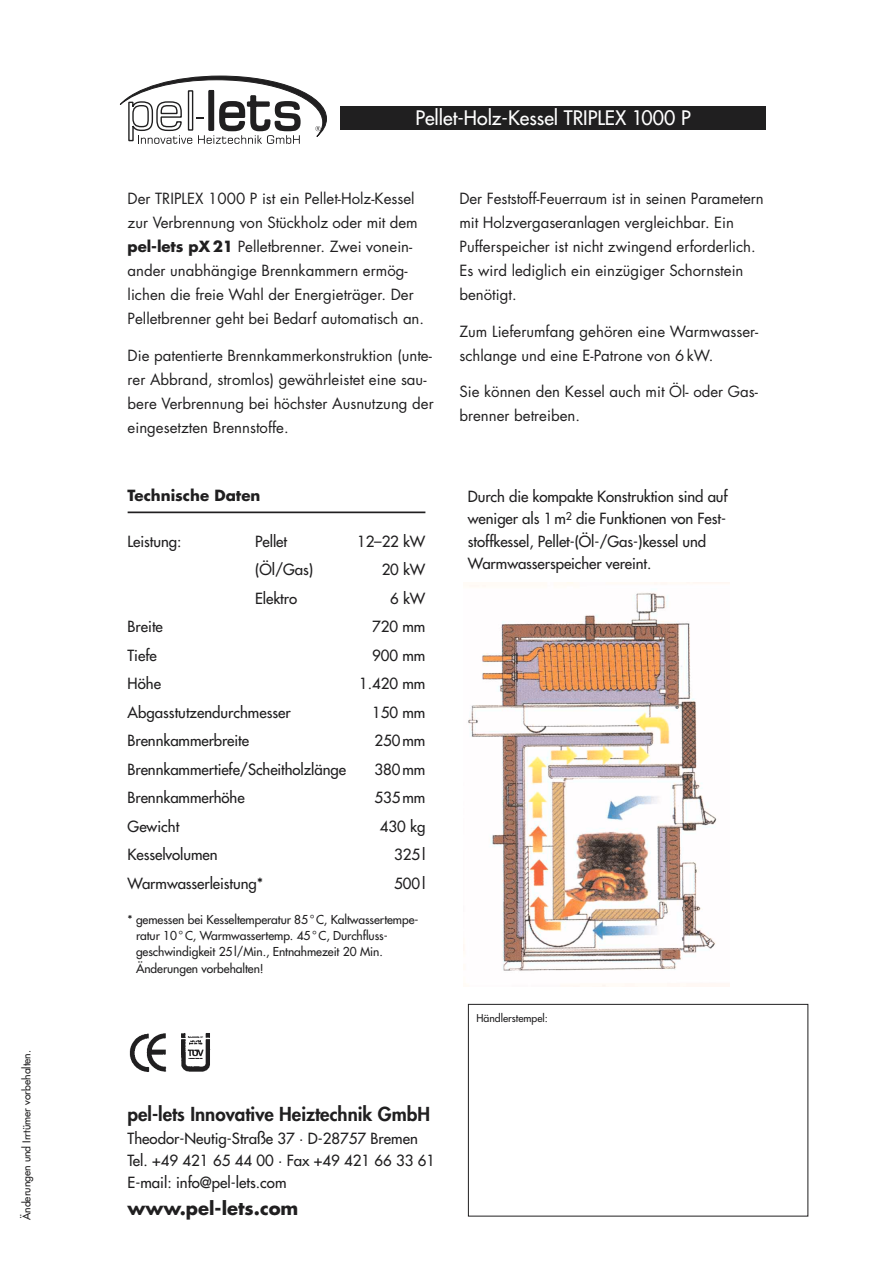
<style>
.page{position:relative;width:893px;height:1263px;background:#fff}
.page>*{position:absolute;margin:0;border:0;box-sizing:border-box;transform-origin:0 0}
.t1{font:19.5px "Futura";color:#fff}
.t2{font:800 18.75px "Futura";color:#201f20}
.t3{font:700 18px "Futura";color:#201f20}
.t4{font:15px/24px "Futura";color:#201f20}
.t5{font:15px/22.5px "Futura";letter-spacing:-.005em;color:#201f20}
.t6{font:700 15px "Futura";color:#201f20}
.t7{font:12px/16.4px "Futura";letter-spacing:-.005em;color:#201f20}
.t8{font:10.5px "Futura";color:#201f20}
.s1{font-weight:700}
</style>
<div class="page">
<div style="left:468px;top:1004px;width:340px;height:213px;border:1px solid #201f20"></div>
<hr style="left:128px;top:512px;width:297px;height:1px;background:#201f20">
<div style="left:340px;top:106px;width:425px;height:24px;background:#201f20"></div>
<img style="left:129px;top:1033px;width:82px;height:39px">
<svg style="left:120px;top:76px;width:207px;height:68px"></svg>
<img style="left:463px;top:583px;width:266px;height:403px">
<p class="t8" style="left:21px;top:1220px;width:172px;rotate:-90deg">Änderungen und Irrtümer vorbehalten.</p>
<h1 class="t1" style="left:415px;top:108px;width:277px">Pellet-Holz-Kessel TRIPLEX 1000 P</h1>
<p class="t4" style="left:128px;top:188px;width:298px">Der TRIPLEX 1000 P ist ein Pellet-Holz-Kessel zur Verbrennung von Stückholz oder mit dem <span class="s1">pel-lets pX 21</span> Pelletbrenner. Zwei vonein&shy;ander unabhängige Brennkammern ermög&shy;lichen die freie Wahl der Energieträger. Der Pelletbrenner geht bei Bedarf automatisch an.</p>
<p class="t4" style="left:128px;top:344px;width:307px">Die patentierte Brennkammerkonstruktion (unte&shy;rer Abbrand, stromlos) gewährleistet eine sau&shy;bere Verbrennung bei höchster Ausnutzung der eingesetzten Brennstoffe.</p>
<p class="t6" style="left:128px;top:489px;width:134px">Technische Daten</p>
<p class="t5" style="left:128px;top:531px;width:55px">Leistung:</p>
<p class="t5" style="left:255px;top:531px;width:33px">Pellet</p>
<p class="t5" style="left:357px;top:531px;width:70px">12–22 kW</p>
<p class="t5" style="left:255px;top:560px;width:59px">(Öl/Gas)</p>
<p class="t5" style="left:381px;top:560px;width:45px">20 kW</p>
<p class="t5" style="left:255px;top:588px;width:43px">Elektro</p>
<p class="t5" style="left:390px;top:588px;width:37px">6 kW</p>
<p class="t5" style="left:128px;top:617px;width:37px">Breite</p>
<p class="t5" style="left:372px;top:617px;width:55px">720 mm</p>
<p class="t5" style="left:128px;top:645px;width:31px">Tiefe</p>
<p class="t5" style="left:372px;top:645px;width:55px">900 mm</p>
<p class="t5" style="left:128px;top:674px;width:35px">Höhe</p>
<p class="t5" style="left:359px;top:674px;width:68px">1.420 mm</p>
<p class="t5" style="left:128px;top:702px;width:165px">Abgasstutzendurchmesser</p>
<p class="t5" style="left:372px;top:702px;width:55px">150 mm</p>
<p class="t5" style="left:128px;top:731px;width:123px">Brennkammerbreite</p>
<p class="t5" style="left:374px;top:731px;width:52px">250mm</p>
<p class="t5" style="left:128px;top:759px;width:220px">Brennkammertiefe/Scheitholzlänge</p>
<p class="t5" style="left:374px;top:759px;width:52px">380mm</p>
<p class="t5" style="left:128px;top:788px;width:119px">Brennkammerhöhe</p>
<p class="t5" style="left:374px;top:788px;width:52px">535mm</p>
<p class="t5" style="left:128px;top:816px;width:53px">Gewicht</p>
<p class="t5" style="left:380px;top:816px;width:47px">430 kg</p>
<p class="t5" style="left:128px;top:845px;width:91px">Kesselvolumen</p>
<p class="t5" style="left:394px;top:845px;width:33px">325l</p>
<p class="t5" style="left:128px;top:873px;width:137px">Warmwasserleistung*</p>
<p class="t5" style="left:394px;top:873px;width:33px">500l</p>
<p class="t7" style="left:136px;top:912px;width:284px;text-indent:-8px">* gemessen bei Kesseltemperatur 85°C, Kaltwassertempe&shy;ratur 10°C, Warmwassertemp. 45°C, Durchfluss&shy;geschwindigkeit 25l/Min., Entnahmezeit 20 Min.<br>Änderungen vorbehalten!</p>
<p class="t4" style="left:459px;top:188px;width:306px">Der Feststoff-Feuerraum ist in seinen Parametern mit Holzvergaseranlagen vergleichbar. Ein Pufferspeicher ist nicht zwingend erforderlich.<br>Es wird lediglich ein einzügiger Schornstein benötigt.</p>
<p class="t4" style="left:459px;top:320px;width:300px">Zum Lieferumfang gehören eine Warmwasser&shy;schlange und eine E-Patrone von 6 kW.</p>
<p class="t4" style="left:459px;top:381px;width:300px">Sie können den Kessel auch mit Öl- oder Gas&shy;brenner betreiben.</p>
<p class="t5" style="left:468px;top:486px;width:261px">Durch die kompakte Konstruktion sind auf weniger als 1m<sup>2</sup> die Funktionen von Fest&shy;stoffkessel, Pellet-(Öl-/Gas-)kessel und Warmwasserspeicher vereint.</p>
<p class="t8" style="left:476px;top:1012px;width:73px">Händlerstempel:</p>
<p class="t2" style="left:128px;top:1106px;width:304px">pel-lets Innovative Heiztechnik GmbH</p>
<p class="t5" style="left:128px;top:1128px;width:309px">Theodor-Neutig-Straße 37 · D-28757 Bremen<br>Tel. +49 421 65 44 00 · Fax +49 421 66 33 61<br>E-mail: info@pel-lets.com</p>
<p class="t3" style="left:128px;top:1200px;width:172px">www.pel-lets.com</p>
</div>
